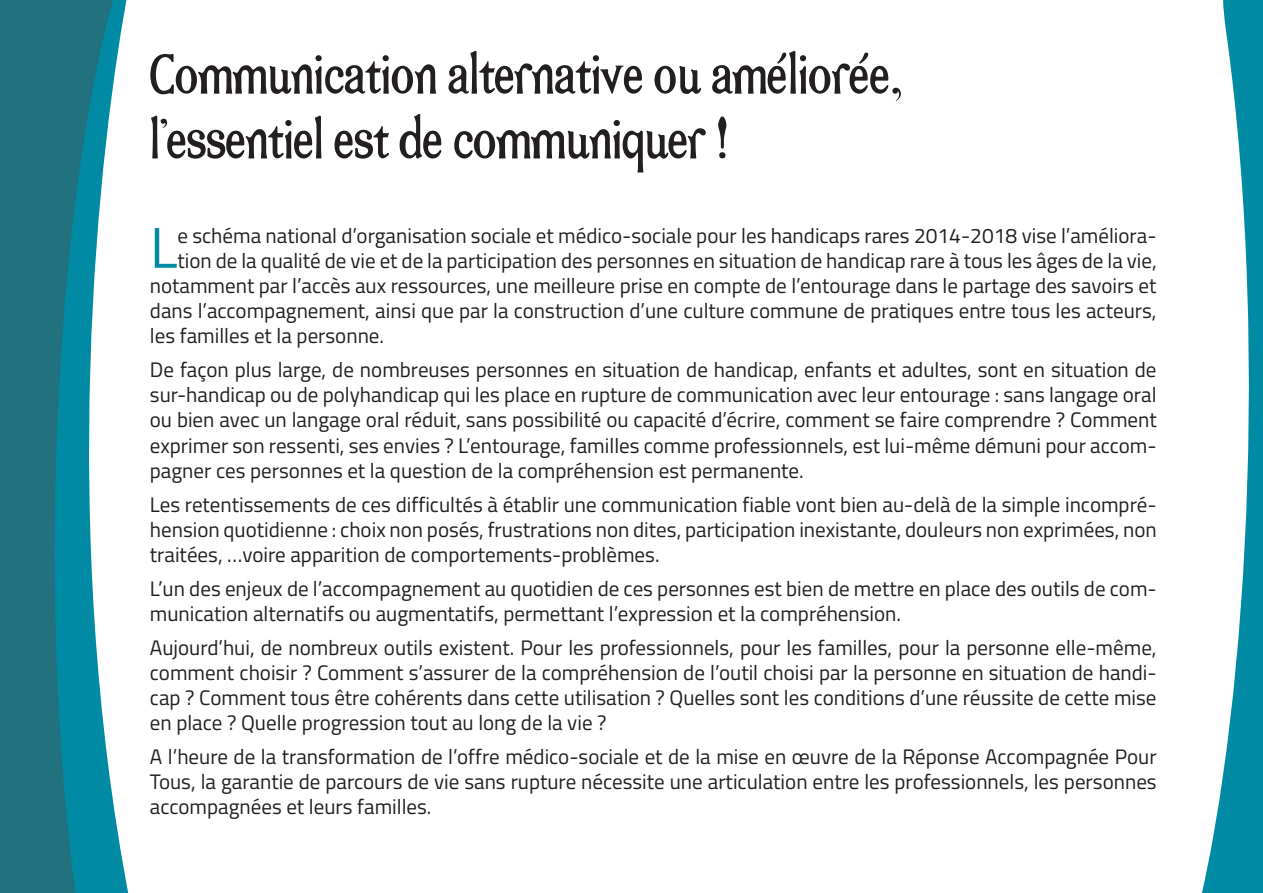
<style>
.page{position:relative;width:1263px;height:893px;background:#fff}
.page>*{position:absolute;margin:0;border:0;box-sizing:border-box;transform-origin:0 0}
.t1{font:57.45px "Titillium Web";color:#008aa4}
.t2{font:54px "Bromato";color:#231f20}
.t3{font:21px/25.2px "Titillium Web";color:#231f20;text-align:justify}
</style>
<div class="page">
<svg style="left:115px;top:0;width:14px;height:893px"></svg>
<svg style="left:0;top:0;width:115px;height:893px;fill:#21727e"></svg>
<svg style="left:1202px;top:0;width:61px;height:893px"></svg>
<p class="t2" style="left:150px;top:38px;width:754px">Communication alternative ou améliorée,</p>
<p class="t2" style="left:150px;top:103px;width:581px">l’essentiel est de communiquer !</p>
<p class="t1" style="left:150px;top:206px;width:29px">L</p>
<p class="t3" style="left:177px;top:222px;width:981px">e schéma national d’organisation sociale et médico-sociale pour les handicaps rares 2014-2018 vise l’améliora-</p>
<p class="t3" style="left:177px;top:247px;width:981px">tion de la qualité de vie et de la participation des personnes en situation de handicap rare à tous les âges de la vie,</p>
<p class="t3" style="left:150px;top:272px;width:1008px">notamment par l’accès aux ressources, une meilleure prise en compte de l’entourage dans le partage des savoirs et</p>
<p class="t3" style="left:150px;top:297px;width:1008px">dans l’accompagnement, ainsi que par la construction d’une culture commune de pratiques entre tous les acteurs,</p>
<p class="t3" style="left:150px;top:322px;width:236px">les familles et la personne.</p>
<p class="t3" style="left:150px;top:356px;width:1008px">De façon plus large, de nombreuses personnes en situation de handicap, enfants et adultes, sont en situation de sur-handicap ou de polyhandicap qui les place en rupture de communication avec leur entourage : sans langage oral ou bien avec un langage oral réduit, sans possibilité ou capacité d’écrire, comment se faire comprendre ? Comment exprimer son ressenti, ses envies ? L’entourage, familles comme professionnels, est lui-même démuni pour accom&shy;pagner ces personnes et la question de la compréhension est permanente.</p>
<p class="t3" style="left:150px;top:491px;width:1008px">Les retentissements de ces difficultés à établir une communication fiable vont bien au-delà de la simple incompré&shy;hension quotidienne : choix non posés, frustrations non dites, participation inexistante, douleurs non exprimées, non traitées, …voire apparition de comportements-problèmes.</p>
<p class="t3" style="left:150px;top:575px;width:1008px">L’un des enjeux de l’accompagnement au quotidien de ces personnes est bien de mettre en place des outils de com&shy;munication alternatifs ou augmentatifs, permettant l’expression et la compréhension.</p>
<p class="t3" style="left:150px;top:634px;width:1008px">Aujourd’hui, de nombreux outils existent. Pour les professionnels, pour les familles, pour la personne elle-même, comment choisir ? Comment s’assurer de la compréhension de l’outil choisi par la personne en situation de handi&shy;cap ? Comment tous être cohérents dans cette utilisation ? Quelles sont les conditions d’une réussite de cette mise en place ? Quelle progression tout au long de la vie ?</p>
<p class="t3" style="left:150px;top:743px;width:1008px">A l’heure de la transformation de l’offre médico-sociale et de la mise en œuvre de la Réponse Accompagnée Pour Tous, la garantie de parcours de vie sans rupture nécessite une articulation entre les professionnels, les personnes accompagnées et leurs familles.</p>
</div>
